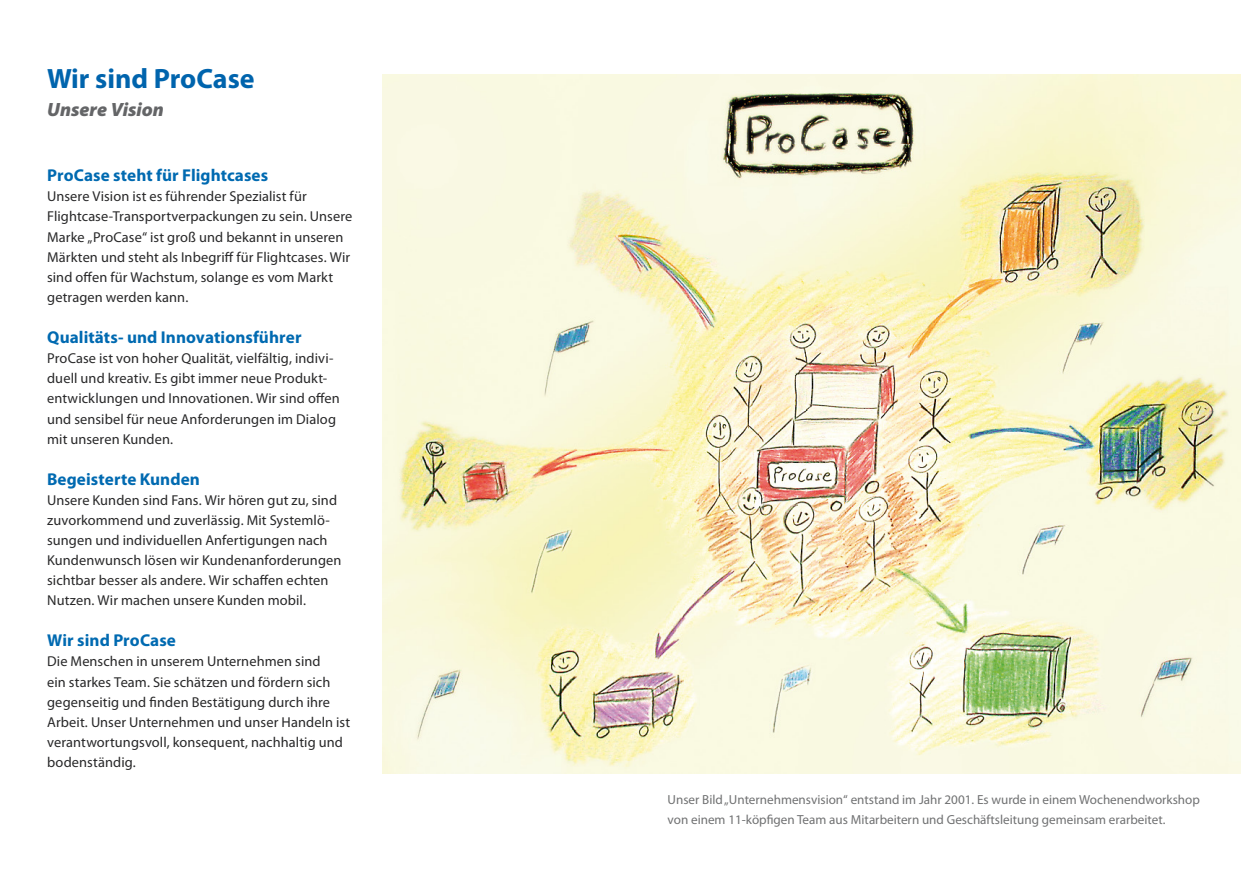
<style>
.page{position:relative;width:1241px;height:869px;background:#fff}
.page>*{position:absolute;margin:0;border:0;box-sizing:border-box;transform-origin:0 0}
.t1{font:700 28px "Myriad Pro";color:#0064ad}
.t2{font:italic 900 19.25px "Myriad Pro";color:#646567}
.Absatz_Vision{font:700 17.15px "Myriad Pro";letter-spacing:.005em;color:#006ab1}
.Absatz_Vision-2{font:14.35px/20.1px "Myriad Pro";letter-spacing:.01em;color:#282829}
.Fussnote{font:13.12px/19.2px "Myriad Pro";color:#707172}
</style>
<div class="page">
<img style="left:383px;top:74px;width:857px;height:699px">
<p class="t1" style="left:47px;top:61px;width:209px">Wir sind ProCase</p>
<p class="t2" style="left:47px;top:99px;width:118px">Unsere Vision</p>
<p class="Absatz_Vision" style="left:47px;top:164px;width:222px">ProCase steht für Flightcases</p>
<p class="Absatz_Vision-2" style="left:47px;top:186px;width:306px">Unsere Vision ist es führender Spezialist für Flightcase-Transportverpackungen zu sein. Unsere Marke „ProCase“ ist groß und bekannt in unseren Märkten und steht als Inbegriff für Flightcases. Wir sind offen für Wachstum, solange es vom Markt getragen werden kann.</p>
<p class="Absatz_Vision" style="left:47px;top:326px;width:256px">Qualitäts- und Innovationsführer</p>
<p class="Absatz_Vision-2" style="left:47px;top:348px;width:294px">ProCase ist von hoher Qualität, vielfältig, indivi&shy;duell und kreativ. Es gibt immer neue Produkt-- entwicklungen und Innovationen. Wir sind offen und sensibel für neue Anforderungen im Dialog mit unseren Kunden.</p>
<p class="Absatz_Vision" style="left:47px;top:467px;width:154px">Begeisterte Kunden</p>
<p class="Absatz_Vision-2" style="left:47px;top:489px;width:296px">Unsere Kunden sind Fans. Wir hören gut zu, sind zuvorkommend und zuverlässig. Mit Systemlö&shy;sungen und individuellen Anfertigungen nach Kundenwunsch lösen wir Kundenanforderungen sichtbar besser als andere. Wir schaffen echten Nutzen. Wir machen unsere Kunden mobil.</p>
<p class="Absatz_Vision" style="left:47px;top:629px;width:130px">Wir sind ProCase</p>
<p class="Absatz_Vision-2" style="left:47px;top:651px;width:304px">Die Menschen in unserem Unternehmen sind<br>ein starkes Team. Sie schätzen und fördern sich gegenseitig und finden Bestätigung durch ihre Arbeit. Unser Unternehmen und unser Handeln ist verantwortungsvoll, konsequent, nachhaltig und bodenständig.</p>
<p class="Fussnote" style="left:667px;top:789px;width:533px">Unser Bild „Unternehmensvision“ entstand im Jahr 2001. Es wurde in einem Wochenendworkshop von einem 11-köpfigen Team aus Mitarbeitern und Geschäftsleitung gemeinsam erarbeitet.</p>
</div>
